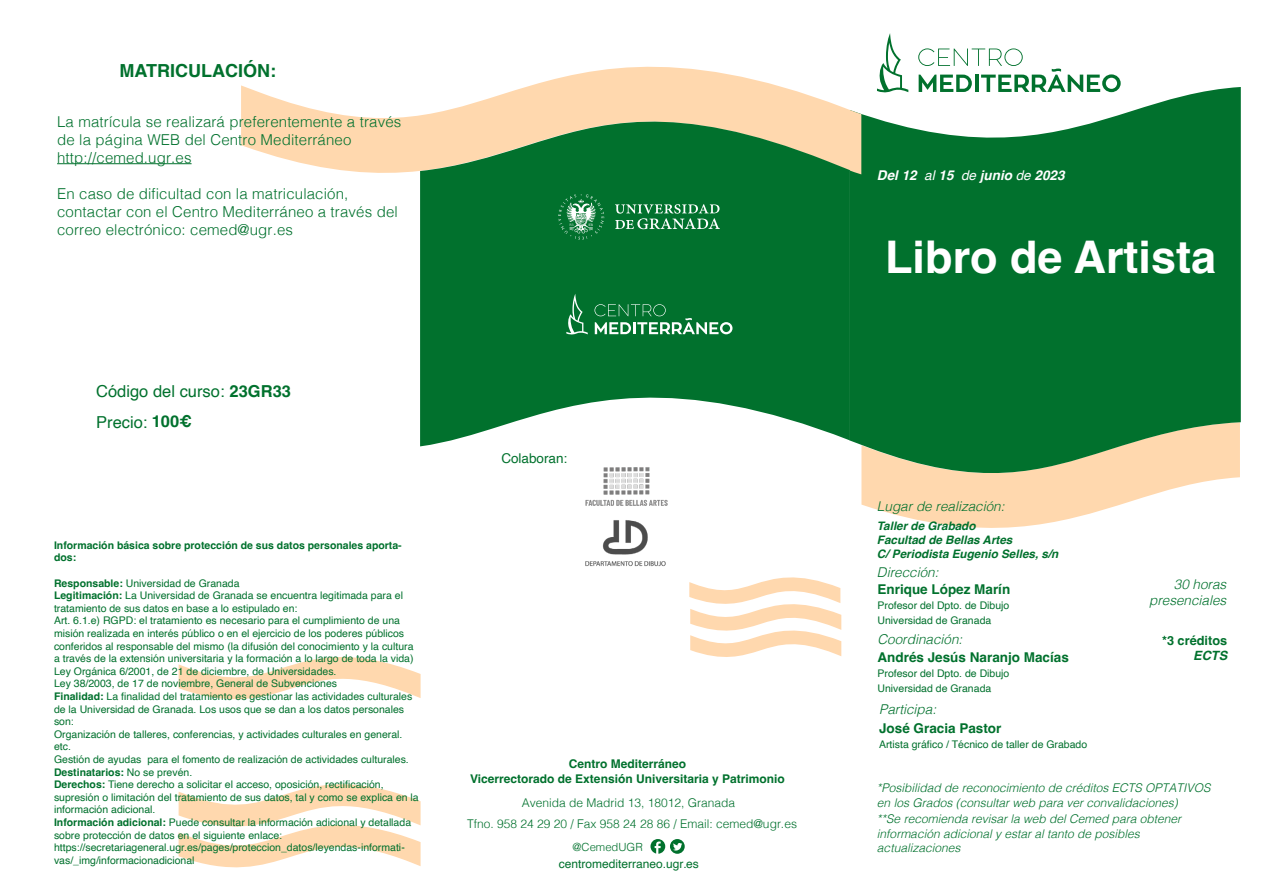
<style>
.page{position:relative;width:1263px;height:893px;background:#fff}
.page>*{position:absolute;margin:0;border:0;box-sizing:border-box;transform-origin:0 0}
.t1{font:700 45px "Helvetica";color:#fff}
.t2{font:700 18px "Helvetica";color:#01712d}
.t3{font:16.5px "Helvetica";color:#01712d}
.t4{font:300 15px/18px "Helvetica";letter-spacing:.01em;color:#01712d}
.t5{font:italic 300 13.5px "Helvetica";color:#01712d}
.t6{font:700 13.5px "Helvetica";color:#01712d}
.t7{font:italic 700 13.5px "Helvetica";color:#fff}
.t8{font:13.5px "Helvetica";color:#01712d}
.t9{font:700 12.75px "Helvetica";color:#01712d}
.t10{font:italic 700 12.75px "Helvetica";color:#01712d}
.t11{font:italic 300 12px/14.4px "Helvetica";color:#01712d}
.t12{font:300 12px "Helvetica";color:#01712d}
.t13{font:700 12px "Helvetica";color:#01712d}
.t14{font:12px "Helvetica";color:#01712d}
.t15{font:italic 700 11.7px "Helvetica";color:#01712d}
.t16{font:300 11.25px "Helvetica";color:#01712d}
.t17{font:10.5px/12.6px "Helvetica";color:#01712d}
.t18{font:700 10.5px/12.6px "Helvetica";color:#01712d}
.t19{font:italic 300 7.5px "Helvetica";color:#231f20}
.s1{font-weight:700}
.s2{font-weight:400}
</style>
<div class="page">
<svg style="left:861px;top:490px;width:307px;height:38px;fill:#ffd8ae"></svg>
<svg style="left:850px;top:87px;width:391px;height:403px;background:#2b8548"></svg>
<svg style="left:179px;top:784px;width:242px;height:84px"></svg>
<svg style="left:179px;top:657px;width:242px;height:43px"></svg>
<svg style="left:689px;top:577px;width:152px;height:80px"></svg>
<svg style="left:241px;top:66px;width:620px;height:127px"></svg>
<svg style="left:420px;top:100px;width:430px;height:346px;background:#398b51"></svg>
<svg style="left:650px;top:839px;width:35px;height:15px"></svg>
<svg style="left:566px;top:294px;width:22px;height:41px"></svg>
<svg style="left:594px;top:304px;width:138px;height:30px;background:#38905b"></svg>
<svg style="left:558px;top:194px;width:46px;height:46px;background:#368e59"></svg>
<svg style="left:615px;top:204px;width:105px;height:25px;background:#429562"></svg>
<hr style="left:57px;top:163px;width:135px;height:1px;background:#01712d">
<svg style="left:877px;top:33px;width:31px;height:60px"></svg>
<svg style="left:918px;top:48px;width:203px;height:44px"></svg>
<img style="left:585px;top:467px;width:83px;height:39px">
<img style="left:585px;top:520px;width:81px;height:47px">
<h2 class="t2" style="left:120px;top:59px;width:158px">MATRICULACIÓN:</h2>
<h3 class="t4" style="left:57px;top:111px;width:346px">La matrícula se realizará preferentemente a través de la página WEB del Centro Mediterráneo http://cemed.ugr.es</h3>
<h3 class="t4" style="left:57px;top:183px;width:342px">En caso de dificultad con la matriculación, contactar con el Centro Mediterráneo a través del correo electrónico: cemed@ugr.es</h3>
<p class="t3" style="left:96px;top:379px;width:196px">Código del curso: <span class="s1">23GR33</span></p>
<p class="t3" style="left:96px;top:410px;width:97px">Precio: <span class="s1">100€</span></p>
<p class="t8" style="left:501px;top:448px;width:68px">Colaboran:</p>
<p class="t7" style="left:877px;top:167px;width:189px">Del 12 <span class="s2">al</span> 15 <span class="s2">de</span> junio <span class="s2">de</span> 2023</p>
<p class="t1" style="left:885px;top:230px;width:332px">Libro de Artista</p>
<p class="t5" style="left:877px;top:494px;width:129px">Lugar de realización:</p>
<p class="t15" style="left:877px;top:519px;width:100px">Taller de Grabado</p>
<p class="t15" style="left:877px;top:533px;width:137px">Facultad de Bellas Artes</p>
<p class="t15" style="left:877px;top:547px;width:183px">C/ Periodista Eugenio Selles, s/n</p>
<p class="t18" style="left:54px;top:540px;width:349px">Información básica sobre protección de sus datos personales aporta&shy;dos:</p>
<p class="t17" style="left:54px;top:577px;width:366px"><span class="s1">Responsable:</span> Universidad de Granada<br><span class="s1">Legitimación:</span> La Universidad de Granada se encuentra legitimada para el tratamiento de sus datos en base a lo estipulado en:<br>Art. 6.1.e) RGPD: el tratamiento es necesario para el cumplimiento de una misión realizada en interés público o en el ejercicio de los poderes públicos conferidos al responsable del mismo (la difusión del conocimiento y la cultura a través de la extensión universitaria y la formación a lo largo de toda la vida)<br>Ley Orgánica 6/2001, de 21 de diciembre, de Universidades.<br>Ley 38/2003, de 17 de noviembre, General de Subvenciones<br><span class="s1">Finalidad:</span> La finalidad del tratamiento es gestionar las actividades culturales de la Universidad de Granada. Los usos que se dan a los datos personales son:<br>Organización de talleres, conferencias, y actividades culturales en general. etc.<br>Gestión de ayudas para el fomento de realización de actividades culturales.<br><span class="s1">Destinatarios:</span> No se prevén.<br><span class="s1">Derechos:</span> Tiene derecho a solicitar el acceso, oposición, rectificación, supresión o limitación del tratamiento de sus datos, tal y como se explica en la información adicional.<br><span class="s1">Información adicional:</span> Puede consultar la información adicional y detallada sobre protección de datos en el siguiente enlace: https://secretariageneral.ugr.es/pages/proteccion_datos/leyendas-informati&shy;vas/_img/informacionadicional</p>
<p class="t5" style="left:1174px;top:573px;width:54px">30 horas</p>
<p class="t5" style="left:877px;top:560px;width:63px">Dirección:</p>
<p class="t6" style="left:877px;top:581px;width:134px">Enrique López Marín</p>
<p class="t17" style="left:877px;top:599px;width:133px">Profesor del Dpto. de Dibujo</p>
<p class="t17" style="left:877px;top:614px;width:115px">Universidad de Granada</p>
<p class="t6" style="left:877px;top:649px;width:193px">Andrés Jesús Naranjo Macías</p>
<p class="t17" style="left:877px;top:667px;width:133px">Profesor del Dpto. de Dibujo</p>
<p class="t17" style="left:877px;top:682px;width:115px">Universidad de Granada</p>
<p class="t5" style="left:1149px;top:589px;width:79px">presenciales</p>
<p class="t5" style="left:877px;top:628px;width:86px">Coordinación:</p>
<p class="t9" style="left:1162px;top:632px;width:67px">*3 créditos</p>
<p class="t10" style="left:1193px;top:648px;width:36px">ECTS</p>
<p class="t5" style="left:879px;top:698px;width:59px">Participa:</p>
<p class="t6" style="left:879px;top:720px;width:124px">José Gracia Pastor</p>
<p class="t17" style="left:879px;top:738px;width:210px">Artista gráfico / Técnico de taller de Grabado</p>
<p class="t13" style="left:569px;top:757px;width:119px">Centro Mediterráneo</p>
<p class="t13" style="left:470px;top:771px;width:316px">Vicerrectorado de Extensión Universitaria y Patrimonio</p>
<p class="t11" style="left:877px;top:780px;width:335px">*Posibilidad de reconocimiento de créditos ECTS OPTATIVOS en los Grados (consultar web para ver convalidaciones)</p>
<p class="t12" style="left:522px;top:792px;width:215px">Avenida de Madrid 13, 18012, Granada</p>
<p class="t12" style="left:467px;top:814px;width:331px">Tfno. 958 24 29 20 / Fax 958 24 28 86 / Email: cemed@ugr.es</p>
<p class="t11" style="left:877px;top:811px;width:306px">**Se recomienda revisar la web del Cemed para obtener información adicional y estar al tanto de posibles actualizaciones</p>
<p class="t19" style="left:176px;top:840px;width:4px">.</p>
<p class="t16" style="left:573px;top:837px;width:72px">@CemedUGR</p>
<p class="t14" style="left:559px;top:854px;width:142px">centromediterraneo.ugr.es</p>
</div>
